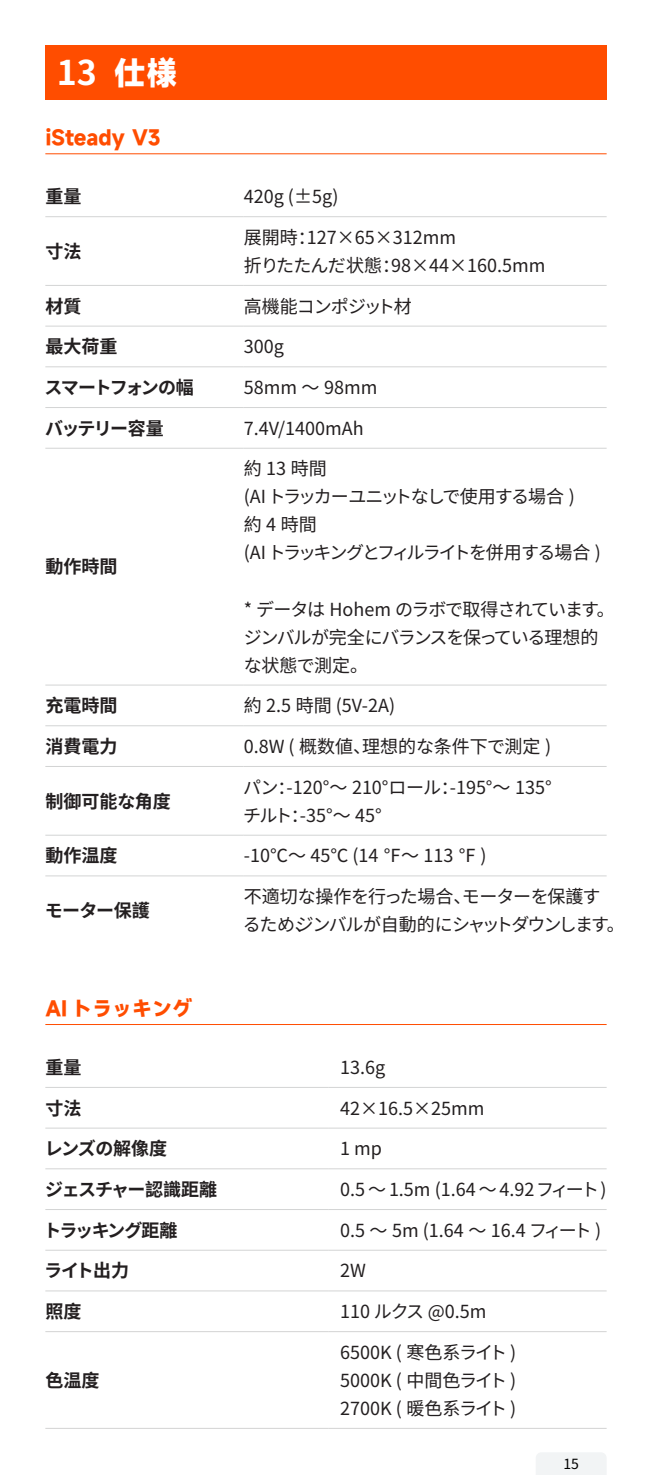
<style>
.page{position:relative;width:652px;height:1475px;background:#fff}
.page>*{position:absolute;margin:0;border:0;box-sizing:border-box;transform-origin:0 0}
.t1{font:700 34px "Source Han Sans SC";color:#fff}
.标题_2_不进入目录{font:700 20px "Mi Sans";color:#ff4d00}
.t2{font:18px "Source Han Sans SC";letter-spacing:-.005em;color:#231f20}
.t3{font:18px/28px "Source Han Sans SC";letter-spacing:-.055em;color:#231f20}
.t4{font:700 18px "Source Han Sans SC";letter-spacing:-.005em;color:#231f20}
.t5{font:18px/28px "Source Han Sans SC";letter-spacing:-.09em;color:#231f20}
.t6{font:18px "Source Han Sans SC";letter-spacing:-.08em;color:#231f20}
.t7{font:700 18px "Source Han Sans SC";letter-spacing:-.05em;color:#231f20}
.t8{font:700 18px "Source Han Sans SC";letter-spacing:-.105em;color:#231f20}
.t9{font:700 18px "Source Han Sans SC";letter-spacing:-.085em;color:#231f20}
.t10{font:700 18px "Source Han Sans SC";letter-spacing:-.09em;color:#231f20}
.t11{font:14px "Source Han Sans SC";color:#000}
.s1{font-family:"Mi Sans";font-weight:800;font-size:32px}
</style>
<div class="page">
<div style="left:45px;top:45px;width:562px;height:55px;background:#ff4d00"></div>
<hr style="left:45px;top:153px;width:562px;height:1px;background:#ff4d00">
<hr style="left:45px;top:1023px;width:562px;height:1px;background:#ff4d00">
<hr style="left:45px;top:216px;width:199px;height:1px;background:#d3d4d4">
<hr style="left:244px;top:216px;width:363px;height:1px;background:#d3d4d4">
<hr style="left:45px;top:285px;width:199px;height:1px;background:#d3d4d4">
<hr style="left:244px;top:285px;width:363px;height:1px;background:#d3d4d4">
<hr style="left:45px;top:325px;width:199px;height:1px;background:#d3d4d4">
<hr style="left:244px;top:325px;width:363px;height:1px;background:#d3d4d4">
<hr style="left:45px;top:366px;width:199px;height:1px;background:#d3d4d4">
<hr style="left:244px;top:366px;width:363px;height:1px;background:#d3d4d4">
<hr style="left:45px;top:407px;width:199px;height:1px;background:#d3d4d4">
<hr style="left:244px;top:407px;width:363px;height:1px;background:#d3d4d4">
<hr style="left:45px;top:447px;width:199px;height:1px;background:#d3d4d4">
<hr style="left:244px;top:447px;width:363px;height:1px;background:#d3d4d4">
<hr style="left:45px;top:684px;width:199px;height:1px;background:#d3d4d4">
<hr style="left:244px;top:684px;width:363px;height:1px;background:#d3d4d4">
<hr style="left:45px;top:725px;width:199px;height:1px;background:#d3d4d4">
<hr style="left:244px;top:725px;width:363px;height:1px;background:#d3d4d4">
<hr style="left:45px;top:765px;width:199px;height:1px;background:#d3d4d4">
<hr style="left:244px;top:765px;width:363px;height:1px;background:#d3d4d4">
<hr style="left:45px;top:834px;width:199px;height:1px;background:#d3d4d4">
<hr style="left:244px;top:834px;width:363px;height:1px;background:#d3d4d4">
<hr style="left:45px;top:875px;width:199px;height:1px;background:#d3d4d4">
<hr style="left:244px;top:875px;width:363px;height:1px;background:#d3d4d4">
<hr style="left:45px;top:1086px;width:284px;height:1px;background:#d3d4d4">
<hr style="left:329px;top:1086px;width:278px;height:1px;background:#d3d4d4">
<hr style="left:45px;top:1127px;width:284px;height:1px;background:#d3d4d4">
<hr style="left:329px;top:1127px;width:278px;height:1px;background:#d3d4d4">
<hr style="left:45px;top:1168px;width:284px;height:1px;background:#d3d4d4">
<hr style="left:329px;top:1168px;width:278px;height:1px;background:#d3d4d4">
<hr style="left:45px;top:1208px;width:284px;height:1px;background:#d3d4d4">
<hr style="left:329px;top:1208px;width:278px;height:1px;background:#d3d4d4">
<hr style="left:45px;top:1249px;width:284px;height:1px;background:#d3d4d4">
<hr style="left:329px;top:1249px;width:278px;height:1px;background:#d3d4d4">
<hr style="left:45px;top:1290px;width:284px;height:1px;background:#d3d4d4">
<hr style="left:329px;top:1290px;width:278px;height:1px;background:#d3d4d4">
<hr style="left:45px;top:1330px;width:284px;height:1px;background:#d3d4d4">
<hr style="left:329px;top:1330px;width:278px;height:1px;background:#d3d4d4">
<hr style="left:45px;top:1427px;width:284px;height:1px;background:#d3d4d4">
<hr style="left:329px;top:1427px;width:278px;height:1px;background:#d3d4d4">
<svg style="left:536px;top:1453px;width:70px;height:21px"></svg>
<p class="t1" style="left:57px;top:53px;width:123px">13 <span class="s1">仕様</span></p>
<p class="标题_2_不进入目录" style="left:45px;top:124px;width:117px">iSteady V3</p>
<p class="t4" style="left:45px;top:186px;width:37px">重量</p>
<p class="t2" style="left:244px;top:186px;width:96px">420g (±5g)</p>
<p class="t4" style="left:45px;top:241px;width:37px">寸法</p>
<p class="t2" style="left:244px;top:227px;width:214px">展開時：127×65×312mm</p>
<p class="t2" style="left:244px;top:255px;width:303px">折りたたんだ状態：98×44×160.5mm</p>
<p class="t4" style="left:45px;top:296px;width:37px">材質</p>
<p class="t3" style="left:244px;top:292px;width:170px">高機能コンポジット材</p>
<p class="t4" style="left:45px;top:336px;width:73px">最大荷重</p>
<p class="t2" style="left:244px;top:336px;width:42px">300g</p>
<p class="t8" style="left:45px;top:377px;width:151px">スマートフォンの幅</p>
<p class="t2" style="left:244px;top:377px;width:135px">58mm ～ 98mm</p>
<p class="t10" style="left:45px;top:418px;width:120px">バッテリー容量</p>
<p class="t2" style="left:244px;top:418px;width:121px">7.4V/1400mAh</p>
<p class="t4" style="left:45px;top:556px;width:73px">動作時間</p>
<p class="t3" style="left:244px;top:455px;width:332px">約 13 時間<br>(AI トラッカーユニットなしで使用する場合 )</p>
<p class="t5" style="left:244px;top:511px;width:359px">約4時間<br>(AI トラッキングとフィルライトを併用する場合 )</p>
<p class="t3" style="left:244px;top:595px;width:373px">* データは Hohem のラボで取得されています。ジンバルが完全にバランスを保っている理想的な状態で測定。</p>
<p class="t4" style="left:45px;top:695px;width:73px">充電時間</p>
<p class="t2" style="left:244px;top:695px;width:153px">約 2.5 時間 (5V-2A)</p>
<p class="t4" style="left:45px;top:736px;width:73px">消費電力</p>
<p class="t2" style="left:244px;top:736px;width:309px">0.8W ( 概数値、理想的な条件下で測定 )</p>
<p class="t4" style="left:45px;top:790px;width:127px">制御可能な角度</p>
<p class="t2" style="left:243px;top:776px;width:310px">パン：-120°～ 210°ロール：-195°～ 135°</p>
<p class="t2" style="left:243px;top:804px;width:140px">チルト：-35°～ 45°</p>
<p class="t4" style="left:45px;top:845px;width:73px">動作温度</p>
<p class="t2" style="left:244px;top:845px;width:244px">-10℃～ 45℃ (14 ℉～ 113 ℉ )</p>
<p class="t4" style="left:45px;top:900px;width:107px">モーター保護</p>
<p class="t3" style="left:243px;top:882px;width:383px">不適切な操作を行った場合、モーターを保護す<br>るため、ジンバルが自動的にシャットダウンします。</p>
<p class="标题_2_不进入目录" style="left:45px;top:995px;width:148px">AI トラッキング</p>
<p class="t4" style="left:45px;top:1056px;width:37px">重量</p>
<p class="t2" style="left:340px;top:1056px;width:47px">13.6g</p>
<p class="t4" style="left:45px;top:1097px;width:37px">寸法</p>
<p class="t2" style="left:340px;top:1097px;width:146px">42×16.5×25mm</p>
<p class="t4" style="left:45px;top:1138px;width:124px">レンズの解像度</p>
<p class="t2" style="left:340px;top:1138px;width:43px">1 mp</p>
<p class="t7" style="left:45px;top:1178px;width:173px">ジェスチャー認識距離</p>
<p class="t2" style="left:340px;top:1178px;width:268px">0.5 ～ 1.5m (1.64 ～ 4.92フィート)</p>
<p class="t9" style="left:43px;top:1219px;width:136px">トラッキング距離</p>
<p class="t6" style="left:340px;top:1219px;width:262px">0.5 ～ 5m (1.64 ～ 16.4 フィート )</p>
<p class="t4" style="left:44px;top:1260px;width:86px">ライト出力</p>
<p class="t2" style="left:340px;top:1260px;width:27px">2W</p>
<p class="t4" style="left:45px;top:1301px;width:37px">照度</p>
<p class="t2" style="left:340px;top:1301px;width:148px">110 ルクス @0.5m</p>
<p class="t4" style="left:45px;top:1369px;width:55px">色温度</p>
<p class="t2" style="left:340px;top:1341px;width:178px">6500K ( 寒色系ライト )</p>
<p class="t2" style="left:340px;top:1369px;width:178px">5000K ( 中間色ライト )</p>
<p class="t2" style="left:340px;top:1397px;width:178px">2700K ( 暖色系ライト )</p>
<p class="t11" style="left:563px;top:1455px;width:17px">15</p>
</div>
